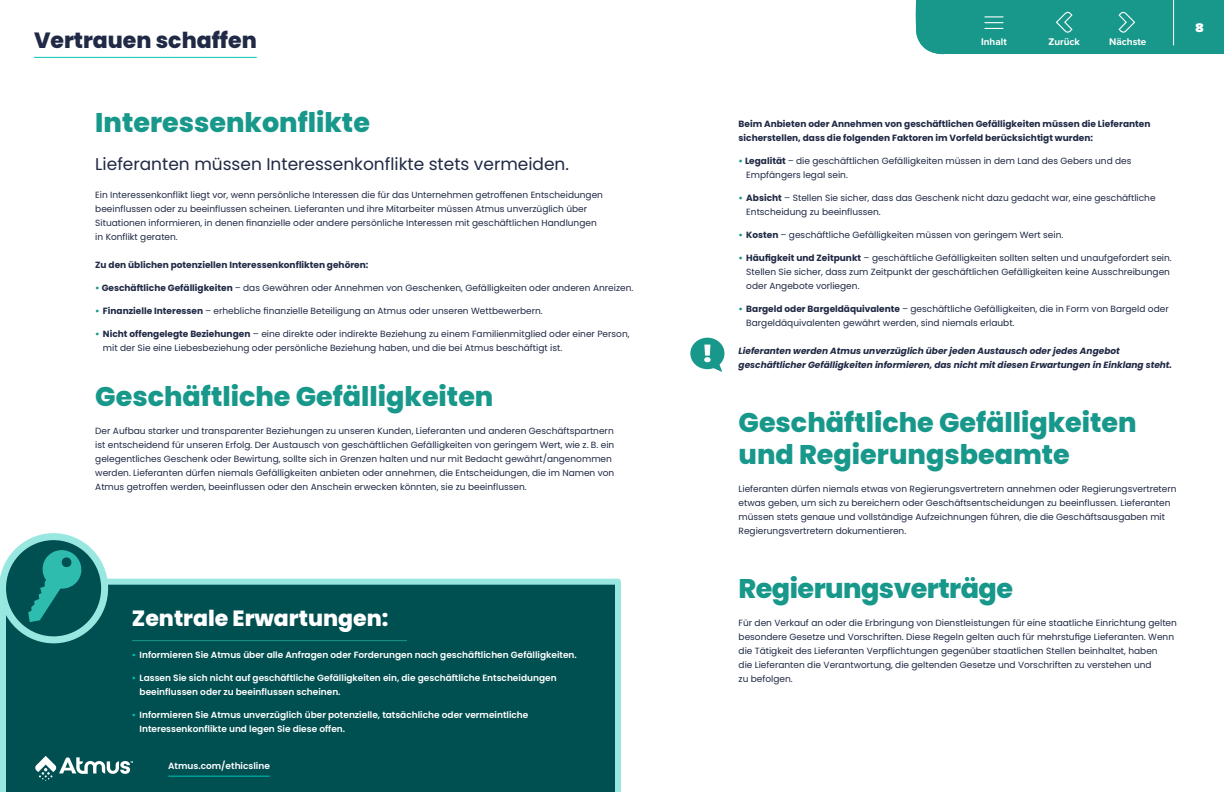
<style>
.page{position:relative;width:1224px;height:792px;background:#fff}
.page>*{position:absolute;margin:0;border:0;box-sizing:border-box;transform-origin:0 0}
.t1{font:800 27px/32px "Poppins";color:#18988b}
.t2{font:800 27px "Poppins";letter-spacing:-.02em;color:#18988b}
.t3{font:800 22px "Poppins";color:#fff}
.t4{font:800 22px "Poppins";color:#202945}
.t5{font:17px "Poppins";color:#202945}
.t6{font:900 13px "Proxima Nova";color:#fff}
.t7{font:900 11px "Proxima Nova";color:#fff}
.t8{font:700 10px "Proxima Nova";color:#fff}
.t9{font:9px/14px "Poppins";color:#202945}
.t10{font:600 9px/14px "Poppins";color:#fff}
.t11{font:700 9px/14px "Poppins";color:#202945}
.t12{font:italic 700 9px/14px "Poppins";color:#202945}
.s1{font-weight:700;color:#18988b}
.s2{font-weight:700}
.s3{color:#00c4b3}
</style>
<div class="page">
<hr style="left:34px;top:57px;width:223px;height:1px;background:#00c4b3">
<div style="left:690px;top:338px;width:34px;height:31px;background:#18988b;border-radius:50%"></div>
<svg style="left:704px;top:345px;width:18px;height:27px"></svg>
<div style="left:0;top:579px;width:621px;height:213px;background:#004f51"></div>
<svg style="left:0;top:533px;width:110px;height:114px;background:#3f8e8c"></svg>
<hr style="left:132px;top:640px;width:275px;height:1px;background:#18988b">
<svg style="left:35px;top:756px;width:97px;height:25px"></svg>
<div style="left:916px;top:0;width:308px;height:54px;background:#18988b"></div>
<hr style="left:168px;top:776px;width:102px;height:1px;background:#00c4b3">
<h2 class="t4" style="left:34px;top:27px;width:224px">Vertrauen schaffen</h2>
<p class="t8" style="left:973px;top:35px;width:43px">Contents</p>
<p class="t8" style="left:1053px;top:35px;width:24px">Back</p>
<p class="t8" style="left:1117px;top:35px;width:22px">Next</p>
<p class="t8" style="left:1048px;top:35px;width:33px">Zurück</p>
<p class="t8" style="left:1109px;top:35px;width:39px">Nächste</p>
<p class="t8" style="left:981px;top:35px;width:27px">Inhalt</p>
<p class="t7" style="left:1197px;top:18px;width:8px">8</p>
<h3 class="t6" style="left:1195px;top:18px;width:10px">8</h3>
<h1 class="t1" style="left:95px;top:106px;width:276px">Interessenkonflikte</h1>
<h3 class="t5" style="left:95px;top:154px;width:475px">Lieferanten müssen Interessenkonflikte stets vermeiden.</h3>
<p class="t9" style="left:95px;top:188px;width:509px">Ein Interessenkonflikt liegt vor, wenn persönliche Interessen die für das Unternehmen getroffenen Entscheidungen beeinflussen oder zu beeinflussen scheinen. Lieferanten und ihre Mitarbeiter müssen Atmus unverzüglich über Situationen informieren, in denen finanzielle oder andere persönliche Interessen mit geschäftlichen Handlungen in Konflikt geraten.</p>
<p class="t11" style="left:95px;top:258px;width:275px">Zu den üblichen potenziellen Interessenkonflikten gehören:</p>
<p class="t9" style="left:95px;top:281px;width:540px"><span class="s1">•</span> <span class="s2">Geschäftliche Gefälligkeiten</span> – das Gewähren oder Annehmen von Geschenken, Gefälligkeiten oder anderen Anreizen.</p>
<p class="t9" style="left:95px;top:304px;width:449px"><span class="s1">•</span> <span class="s2">Finanzielle Interessen</span> – erhebliche finanzielle Beteiligung an Atmus oder unseren Wettbewerbern.</p>
<p class="t9" style="left:103px;top:327px;width:528px;text-indent:-8px"><span class="s1">•</span> <span class="s2">Nicht offengelegte Beziehungen</span> – eine direkte oder indirekte Beziehung zu einem Familienmitglied oder einer Person, mit der Sie eine Liebesbeziehung oder persönliche Beziehung haben, und die bei Atmus beschäftigt ist.</p>
<h1 class="t1" style="left:95px;top:380px;width:400px">Geschäftliche Gefälligkeiten</h1>
<p class="t9" style="left:95px;top:424px;width:521px">Der Aufbau starker und transparenter Beziehungen zu unseren Kunden, Lieferanten und anderen Geschäftspartnern ist entscheidend für unseren Erfolg. Der Austausch von geschäftlichen Gefälligkeiten von geringem Wert, wie z. B. ein gelegentliches Geschenk oder Bewirtung, sollte sich in Grenzen halten und nur mit Bedacht gewährt/angenommen werden. Lieferanten dürfen niemals Gefälligkeiten anbieten oder annehmen, die Entscheidungen, die im Namen von Atmus getroffen werden, beeinflussen oder den Anschein erwecken könnten, sie zu beeinflussen.</p>
<h2 class="t3" style="left:132px;top:606px;width:258px">Zentrale Erwartungen:</h2>
<p class="t10" style="left:132px;top:648px;width:446px"><span class="s3">•</span> Informieren Sie Atmus über alle Anfragen oder Forderungen nach geschäftlichen Gefälligkeiten.</p>
<p class="t10" style="left:140px;top:671px;width:419px;text-indent:-8px"><span class="s3">•</span> Lassen Sie sich nicht auf geschäftliche Gefälligkeiten ein, die geschäftliche Entscheidungen beeinflussen oder zu beeinflussen scheinen.</p>
<p class="t10" style="left:140px;top:708px;width:390px;text-indent:-8px"><span class="s3">•</span> Informieren Sie Atmus unverzüglich über potenzielle, tatsächliche oder vermeintliche<br>Interessenkonflikte und legen Sie diese offen.</p>
<p class="t10" style="left:168px;top:759px;width:103px">Atmus.com/ethicsline</p>
<p class="t11" style="left:739px;top:117px;width:413px">Beim Anbieten oder Annehmen von geschäftlichen Gefälligkeiten müssen die Lieferanten sicherstellen, dass die folgenden Faktoren im Vorfeld berücksichtigt wurden:</p>
<p class="t9" style="left:746px;top:154px;width:387px;text-indent:-8px"><span class="s1">•</span> <span class="s2">Legalität</span> – die geschäftlichen Gefälligkeiten müssen in dem Land des Gebers und des<br>Empfängers legal sein.</p>
<p class="t9" style="left:746px;top:191px;width:411px;text-indent:-8px"><span class="s1">•</span> <span class="s2">Absicht</span> – Stellen Sie sicher, dass das Geschenk nicht dazu gedacht war, eine geschäftliche<br>Entscheidung zu beeinflussen.</p>
<p class="t9" style="left:739px;top:228px;width:326px"><span class="s1">•</span> <span class="s2">Kosten</span> – geschäftliche Gefälligkeiten müssen von geringem Wert sein.</p>
<p class="t9" style="left:746px;top:251px;width:427px;text-indent:-8px"><span class="s1">•</span> <span class="s2">Häufigkeit und Zeitpunkt</span> – geschäftliche Gefälligkeiten sollten selten und unaufgefordert sein.<br>Stellen Sie sicher, dass zum Zeitpunkt der geschäftlichen Gefälligkeiten keine Ausschreibungen oder Angebote vorliegen.</p>
<p class="t9" style="left:746px;top:302px;width:424px;text-indent:-8px"><span class="s1">•</span> <span class="s2">Bargeld oder Bargeldäquivalente</span> – geschäftliche Gefälligkeiten, die in Form von Bargeld oder<br>Bargeldäquivalenten gewährt werden, sind niemals erlaubt.</p>
<p class="t12" style="left:739px;top:344px;width:435px">Lieferanten werden Atmus unverzüglich über jeden Austausch oder jedes Angebot geschäftlicher Gefälligkeiten informieren, das nicht mit diesen Erwartungen in Einklang steht.</p>
<h1 class="t1" style="left:739px;top:407px;width:400px">Geschäftliche Gefälligkeiten und Regierungsbeamte</h1>
<p class="t9" style="left:739px;top:482px;width:440px">Lieferanten dürfen niemals etwas von Regierungsvertretern annehmen oder Regierungsvertretern etwas geben, um sich zu bereichern oder Geschäftsentscheidungen zu beeinflussen. Lieferanten müssen stets genaue und vollständige Aufzeichnungen führen, die die Geschäftsausgaben mit Regierungsvertretern dokumentieren.</p>
<h1 class="t2" style="left:739px;top:573px;width:276px">Regierungsverträge</h1>
<p class="t9" style="left:739px;top:616px;width:440px">Für den Verkauf an oder die Erbringung von Dienstleistungen für eine staatliche Einrichtung gelten besondere Gesetze und Vorschriften. Diese Regeln gelten auch für mehrstufige Lieferanten. Wenn die Tätigkeit des Lieferanten Verpflichtungen gegenüber staatlichen Stellen beinhaltet, haben<br>die Lieferanten die Verantwortung, die geltenden Gesetze und Vorschriften zu verstehen und<br>zu befolgen.</p>
</div>
